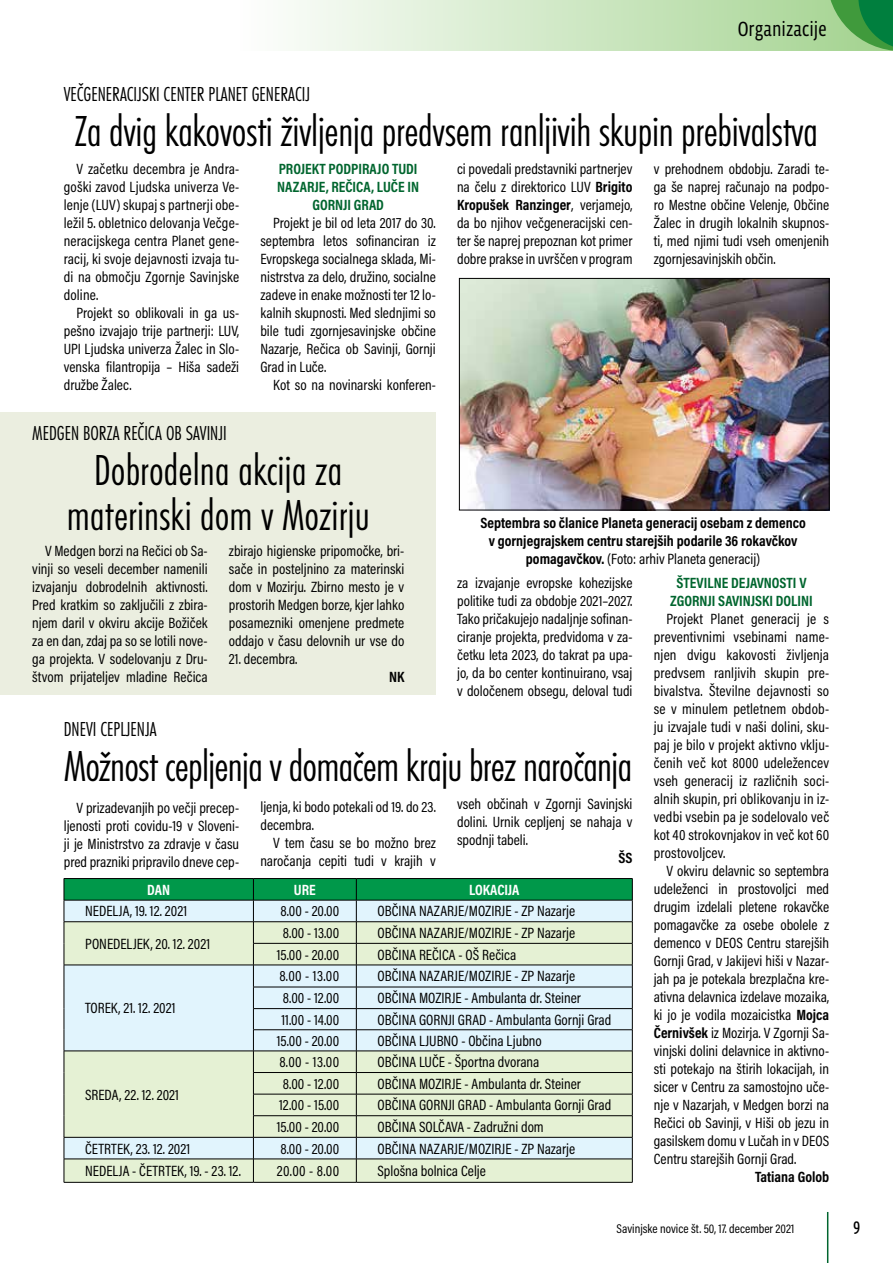
<style>
.page{position:relative;width:893px;height:1263px;background:#fff}
.page>*{position:absolute;margin:0;border:0;box-sizing:border-box;transform-origin:0 0}
.t1{font:45px/45px "Futura TEE Ligh Cond";letter-spacing:-.01em;color:#000;text-align:center}
.t2{font:21px "Futura TEE Ligh Cond";color:#000}
.t3{font:21px "Vista Sans Nar OTCE";color:#000}
.t4{font:18px "Ubuntu Condensed";color:#000}
.t5{font:15px/18px "Acumin Pro Cond";color:#000;text-align:justify}
.t6{font:700 15px/18px "Acumin Pro Cond";color:#000;text-align:center}
.t7{font:700 15px/18px "Acumin Pro Cond";color:#00652e;text-align:center}
.t8{font:700 15px "Acumin Pro Cond";letter-spacing:-.005em;color:#fff}
.t9{font:12.75px "Acumin Pro Cond";color:#000}
.s1{font-weight:700}
.s2{font-weight:400}
</style>
<div class="page">
<svg style="left:294px;top:0;width:533px;height:51px;background:#d0e8c6"></svg>
<hr style="left:827px;top:1212px;width:1px;height:51px;background:#00652e">
<svg style="left:827px;top:0;width:66px;height:51px;background:#4ea55b"></svg>
<div style="left:0;top:412px;width:436px;height:283px;background:#ebeee0"></div>
<svg style="left:64px;top:878px;width:569px;height:304px;background:#c9e1d1"></svg>
<hr style="left:64px;top:1182px;width:189px;height:1px;background:#000">
<hr style="left:253px;top:1182px;width:103px;height:1px;background:#000">
<hr style="left:356px;top:1182px;width:276px;height:1px;background:#000">
<img style="left:461px;top:280px;width:366px;height:228px">
<div style="left:459px;top:278px;width:370px;height:232px;border:1px solid #000"></div>
<h2 class="t3" style="left:738px;top:17px;width:90px">Organizacije</h2>
<h2 class="t2" style="left:64px;top:82px;width:248px">VEČGENERACIJSKI CENTER PLANET GENERACIJ</h2>
<h1 class="t1" style="left:75px;top:108px;width:745px">Za dvig kakovosti življenja predvsem ranljivih skupin prebivalstva</h1>
<p class="t5" style="left:64px;top:160px;width:177px;text-indent:13px">V začetku decembra je Andra&shy;goški zavod Ljudska univerza Ve&shy;lenje (LUV) skupaj s partnerji obe&shy;ležil 5. obletnico delovanja Večge&shy;neracijskega centra Planet gene&shy;racij, ki svoje dejavnosti izvaja tu&shy;di na območju Zgornje Savinjske doline.</p>
<p class="t5" style="left:64px;top:304px;width:177px;text-indent:13px">Projekt so oblikovali in ga us&shy;pešno izvajajo trije partnerji: LUV, UPI Ljudska univerza Žalec in Slo&shy;venska filantropija – Hiša sadeži družbe Žalec.</p>
<p class="t5" style="left:457px;top:160px;width:177px">ci povedali predstavniki partnerjev na čelu z direktorico LUV <span class="s1">Brigito Kropušek Ranzinger</span>, verjamejo, da bo njihov večgeneracijski cen&shy;ter še naprej prepoznan kot primer dobre prakse in uvrščen v program</p>
<p class="t5" style="left:654px;top:160px;width:177px">v prehodnem obdobju. Zaradi te&shy;ga še naprej računajo na podpo&shy;ro Mestne občine Velenje, Občine Žalec in drugih lokalnih skupnos&shy;ti, med njimi tudi vseh omenjenih zgornjesavinjskih občin.</p>
<p class="t7" style="left:277px;top:160px;width:143px">PROJEKT PODPIRAJO TUDI<br>NAZARJE, REČICA, LUČE IN<br>GORNJI GRAD</p>
<p class="t5" style="left:260px;top:214px;width:177px;text-indent:13px">Projekt je bil od leta 2017 do 30. septembra letos sofinanciran iz Evropskega socialnega sklada, Mi&shy;nistrstva za delo, družino, socialne zadeve in enake možnosti ter 12 lo&shy;kalnih skupnosti. Med slednjimi so bile tudi zgornjesavinjske občine Nazarje, Rečica ob Savinji, Gornji Grad in Luče.</p>
<p class="t5" style="left:273px;top:376px;width:164px">Kot so na novinarski konferen-</p>
<h2 class="t2" style="left:32px;top:421px;width:196px">MEDGEN BORZA REČICA OB SAVINJI</h2>
<h1 class="t1" style="left:67px;top:448px;width:305px">Dobrodelna akcija za materinski dom v Mozirju</h1>
<p class="t5" style="left:32px;top:542px;width:177px;text-indent:13px">V Medgen borzi na Rečici ob Sa&shy;vinji so veseli december namenili izvajanju dobrodelnih aktivnosti.<br>Pred kratkim so zaključili z zbira&shy;njem daril v okviru akcije Božiček za en dan, zdaj pa so se lotili nove&shy;ga projekta. V sodelovanju z Dru&shy;štvom prijateljev mladine Rečica</p>
<p class="t5" style="left:229px;top:542px;width:177px">zbirajo higienske pripomočke, bri&shy;sače in posteljnino za materinski dom v Mozirju. Zbirno mesto je v prostorih Medgen borze, kjer lahko posamezniki omenjene predmete oddajo v času delovnih ur vse do</p>
<p class="t6" style="left:480px;top:513px;width:327px">Septembra so članice Planeta generacij osebam z demenco v gornjegrajskem centru starejših podarile 36 rokavčkov pomagavčkov. <span class="s2">(Foto: arhiv Planeta generacij)</span></p>
<p class="t7" style="left:670px;top:574px;width:144px">ŠTEVILNE DEJAVNOSTI V<br>ZGORNJI SAVINJSKI DOLINI</p>
<p class="t5" style="left:654px;top:610px;width:177px;text-indent:13px">Projekt Planet generacij je s preventivnimi vsebinami name&shy;njen dvigu kakovosti življenja predvsem ranljivih skupin pre&shy;bivalstva. Številne dejavnosti so se v minulem petletnem obdob&shy;ju izvajale tudi v naši dolini, sku&shy;paj je bilo v projekt aktivno vklju&shy;čenih več kot 8000 udeležencev vseh generacij iz različnih soci&shy;alnih skupin, pri oblikovanju in iz&shy;vedbi vsebin pa je sodelovalo več kot 40 strokovnjakov in več kot 60 prostovoljcev.</p>
<p class="t5" style="left:654px;top:862px;width:177px;text-indent:13px">V okviru delavnic so septembra udeleženci in prostovoljci med drugim izdelali pletene rokavčke pomagavčke za osebe obolele z demenco v DEOS Centru starejših Gornji Grad, v Jakijevi hiši v Nazar&shy;jah pa je potekala brezplačna kre&shy;ativna delavnica izdelave mozaika, ki jo je vodila mozaicistka <span class="s1">Mojca Černivšek</span> iz Mozirja. V Zgornji Sa&shy;vinjski dolini delavnice in aktivno&shy;sti potekajo na štirih lokacijah, in sicer v Centru za samostojno uče&shy;nje v Nazarjah, v Medgen borzi na Rečici ob Savinji, v Hiši ob jezu in gasilskem domu v Lučah in v DEOS Centru starejših Gornji Grad.</p>
<p class="t6" style="left:755px;top:1168px;width:75px">Tatiana Golob</p>
<p class="t5" style="left:457px;top:574px;width:177px">za izvajanje evropske kohezijske politike tudi za obdobje 2021–2027.<br>Tako pričakujejo nadaljnje sofinan&shy;ciranje projekta, predvidoma v za&shy;četku leta 2023, do takrat pa upa&shy;jo, da bo center kontinuirano, vsaj v določenem obsegu, deloval tudi</p>
<p class="t5" style="left:229px;top:650px;width:70px">21. decembra.</p>
<p class="t6" style="left:389px;top:667px;width:17px">NK</p>
<h2 class="t2" style="left:64px;top:717px;width:94px">DNEVI CEPLJENJA</h2>
<h1 class="t1" style="left:64px;top:744px;width:570px">Možnost cepljenja v domačem kraju brez naročanja</h1>
<p class="t5" style="left:64px;top:799px;width:177px;text-indent:13px">V prizadevanjih po večji precep&shy;ljenosti proti covidu-19 v Sloveni&shy;ji je Ministrstvo za zdravje v času pred prazniki pripravilo dneve cep-</p>
<p class="t5" style="left:260px;top:797px;width:177px">ljenja, ki bodo potekali od 19. do 23. decembra.</p>
<p class="t5" style="left:457px;top:795px;width:177px">vseh občinah v Zgornji Savinjski dolini. Urnik cepljenj se nahaja v spodnji tabeli.</p>
<p class="t6" style="left:618px;top:848px;width:16px">ŠS</p>
<p class="t5" style="left:260px;top:833px;width:177px;text-align:right">V tem času se bo možno brez naročanja cepiti tudi v krajih v</p>
<p class="t8" style="left:147px;top:880px;width:24px">DAN</p>
<p class="t8" style="left:294px;top:880px;width:23px">URE</p>
<p class="t8" style="left:469px;top:880px;width:52px">LOKACIJA</p>
<p class="t5" style="left:85px;top:902px;width:103px">NEDELJA, 19. 12. 2021</p>
<p class="t5" style="left:280px;top:902px;width:60px">8.00 - 20.00</p>
<p class="t5" style="left:378px;top:902px;width:199px">OBČINA NAZARJE/MOZIRJE - ZP Nazarje</p>
<p class="t5" style="left:85px;top:934px;width:126px">PONEDELJEK, 20. 12. 2021</p>
<p class="t5" style="left:283px;top:923px;width:58px">8.00 - 13.00</p>
<p class="t5" style="left:378px;top:923px;width:199px">OBČINA NAZARJE/MOZIRJE - ZP Nazarje</p>
<p class="t5" style="left:277px;top:945px;width:64px">15.00 - 20.00</p>
<p class="t5" style="left:378px;top:945px;width:140px">OBČINA REČICA - OŠ Rečica</p>
<p class="t5" style="left:279px;top:967px;width:61px">8.00 - 13.00</p>
<p class="t5" style="left:378px;top:967px;width:199px">OBČINA NAZARJE/MOZIRJE - ZP Nazarje</p>
<p class="t5" style="left:283px;top:989px;width:58px">8.00 - 12.00</p>
<p class="t5" style="left:378px;top:989px;width:205px">OBČINA MOZIRJE - Ambulanta dr. Steiner</p>
<p class="t5" style="left:282px;top:1010px;width:59px">11.00 - 14.00</p>
<p class="t5" style="left:378px;top:1010px;width:235px">OBČINA GORNJI GRAD - Ambulanta Gornji Grad</p>
<p class="t5" style="left:277px;top:1031px;width:64px">15.00 - 20.00</p>
<p class="t5" style="left:378px;top:1031px;width:166px">OBČINA LJUBNO - Občina Ljubno</p>
<p class="t5" style="left:85px;top:999px;width:92px">TOREK, 21. 12. 2021</p>
<p class="t5" style="left:279px;top:1053px;width:61px">8.00 - 13.00</p>
<p class="t5" style="left:378px;top:1053px;width:163px">OBČINA LUČE - Športna dvorana</p>
<p class="t5" style="left:283px;top:1074px;width:58px">8.00 - 12.00</p>
<p class="t5" style="left:378px;top:1074px;width:205px">OBČINA MOZIRJE - Ambulanta dr. Steiner</p>
<p class="t5" style="left:279px;top:1096px;width:62px">12.00 - 15.00</p>
<p class="t5" style="left:378px;top:1096px;width:235px">OBČINA GORNJI GRAD - Ambulanta Gornji Grad</p>
<p class="t5" style="left:277px;top:1117px;width:64px">15.00 - 20.00</p>
<p class="t5" style="left:378px;top:1117px;width:168px">OBČINA SOLČAVA - Zadružni dom</p>
<p class="t5" style="left:85px;top:1085px;width:95px">SREDA, 22. 12. 2021</p>
<p class="t5" style="left:85px;top:1139px;width:107px">ČETRTEK, 23. 12. 2021</p>
<p class="t5" style="left:280px;top:1139px;width:60px">8.00 - 20.00</p>
<p class="t5" style="left:378px;top:1139px;width:199px">OBČINA NAZARJE/MOZIRJE - ZP Nazarje</p>
<p class="t5" style="left:85px;top:1162px;width:157px">NEDELJA - ČETRTEK, 19. - 23. 12.</p>
<p class="t5" style="left:277px;top:1162px;width:64px">20.00 - 8.00</p>
<p class="t5" style="left:378px;top:1162px;width:110px">Splošna bolnica Celje</p>
<p class="t9" style="left:617px;top:1221px;width:179px">Savinjske novice št. 50, 17. december 2021</p>
<p class="t4" style="left:853px;top:1216px;width:9px">9</p>
</div>
